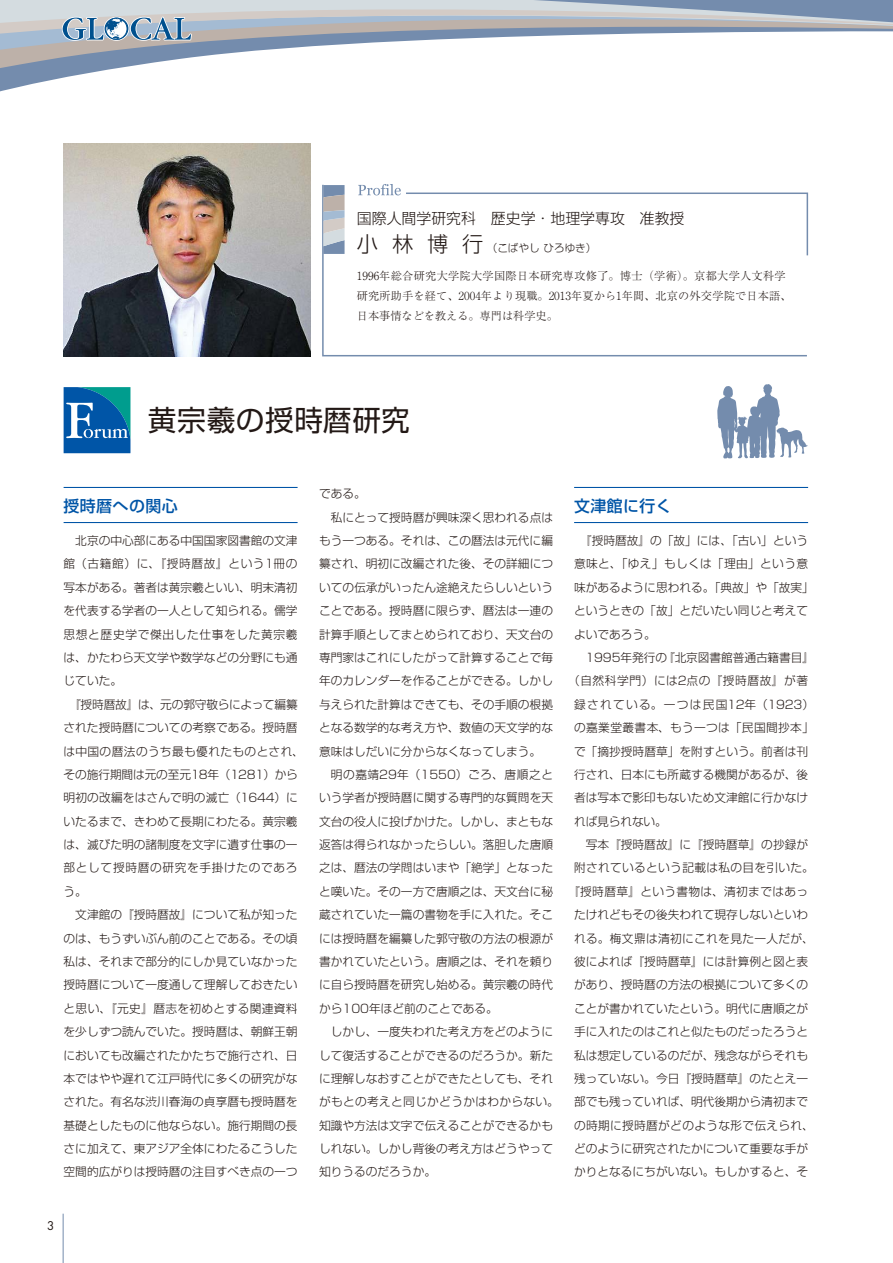
<style>
.page{position:relative;width:893px;height:1263px;background:#fff}
.page>*{position:absolute;margin:0;border:0;box-sizing:border-box;transform-origin:0 0}
.t1{font:28.65px "Shin Go Pro Regular 90 pv RKSJ H";letter-spacing:.02em;color:#231916}
.t2{font:15.9px "Shin Go Pro Medium 90 msp RKSJ H";letter-spacing:.025em;color:#0055a7}
.t3{font:14.85px "Shin Go Pro Light 90 msp RKSJ H";color:#231916}
.t4{font:11.7px/23.4px "Shin Go Pro Light 90 msp RKSJ H";color:#231916}
.t5{font:11.7px "Shin Go Pro Light 90 msp RKSJ H";letter-spacing:.03em;color:#231916}
.t6{font:11.7px "Shin Go Pro Light 90 msp RKSJ H";letter-spacing:.055em;color:#231916}
.t7{font:11.7px "Shin Go Pro Light 90 msp RKSJ H";letter-spacing:.05em;color:#231916}
.t8{font:11.7px "Shin Go Pro Light 90 msp RKSJ H";letter-spacing:.11em;color:#231916}
.t9{font:11.7px "Shin Go Pro Light 90 msp RKSJ H";letter-spacing:.035em;color:#231916}
.t10{font:11.7px "Futura Std";color:#231916}
.t11{font:11.1px/20.2px "Ryumin Pro Light 90 msp RKSJ H";letter-spacing:.015em;color:#231916}
.t12{font:10.65px "Shin Go Pro Light 90 msp RKSJ H";color:#231916}
.s1{font-size:21.3px}
</style>
<div class="page">
<svg style="left:0;top:0;width:892px;height:92px"></svg>
<svg style="left:61px;top:16px;width:132px;height:31px;background:#9eb0bf"></svg>
<hr style="left:63px;top:1214px;width:1px;height:49px;background:#748cad">
<svg style="left:322px;top:184px;width:485px;height:173px"></svg>
<svg style="left:358px;top:184px;width:450px;height:73px"></svg>
<hr style="left:574px;top:487px;width:234px;height:1px;background:#0055a7">
<hr style="left:574px;top:522px;width:234px;height:1px;background:#0055a7">
<hr style="left:64px;top:487px;width:233px;height:1px;background:#0055a7">
<hr style="left:64px;top:522px;width:233px;height:1px;background:#0055a7">
<img style="left:64px;top:144px;width:246px;height:212px">
<svg style="left:64px;top:387px;width:67px;height:66px;background:#2075ad"></svg>
<svg style="left:323px;top:185px;width:21px;height:69px"></svg>
<svg style="left:717px;top:384px;width:91px;height:75px"></svg>
<p class="t3" style="left:357px;top:212px;width:329px">国際人間学研究科　歴史学・地理学専攻　准教授</p>
<p class="t12" style="left:357px;top:244px;width:241px"><span class="s1">小 林 博 行</span>（こばやし ひろゆき）</p>
<p class="t11" style="left:357px;top:267px;width:436px">1996年総合研究大学院大学国際日本研究専攻修了。博士（学術）。京都大学人文科学研究所助手を経て、2004年より現職。2013年夏から1年間、北京の外交学院で日本語、日本事情などを教える。専門は科学史。</p>
<h1 class="t1" style="left:148px;top:409px;width:263px">黄宗羲の授時暦研究</h1>
<h2 class="t2" style="left:64px;top:500px;width:116px">授時暦への関心</h2>
<p class="t4" style="left:75px;top:531px;width:224px">北京の中心部にある中国国家図書館の文津</p>
<p class="t6" style="left:64px;top:560px;width:235px">館（古籍館）に、『授時暦故』という1冊の</p>
<p class="t4" style="left:64px;top:577px;width:235px">写本がある。著者は黄宗羲といい、明末清初</p>
<p class="t4" style="left:64px;top:601px;width:235px">を代表する学者の一人として知られる。儒学</p>
<p class="t6" style="left:64px;top:630px;width:235px">思想と歴史学で傑出した仕事をした黄宗羲</p>
<p class="t4" style="left:64px;top:647px;width:235px">は、かたわら天文学や数学などの分野にも通</p>
<p class="t4" style="left:64px;top:671px;width:60px">じていた。</p>
<p class="t4" style="left:69px;top:694px;width:230px">『授時暦故』は、元の郭守敬らによって編纂</p>
<p class="t4" style="left:63px;top:718px;width:236px">された授時暦についての考察である。授時暦</p>
<p class="t5" style="left:63px;top:747px;width:242px">は中国の暦法のうち最も優れたものとされ、</p>
<p class="t4" style="left:63px;top:764px;width:236px">その施行期間は元の至元18年（1281）から</p>
<p class="t4" style="left:63px;top:788px;width:236px">明初の改編をはさんで明の滅亡（1644）に</p>
<p class="t4" style="left:64px;top:811px;width:235px">いたるまで、きわめて長期にわたる。黄宗羲</p>
<p class="t4" style="left:64px;top:835px;width:235px">は、滅びた明の諸制度を文字に遺す仕事の一</p>
<p class="t6" style="left:64px;top:864px;width:235px">部として授時暦の研究を手掛けたのであろ</p>
<p class="t4" style="left:64px;top:881px;width:25px">う。</p>
<p class="t4" style="left:75px;top:905px;width:224px">文津館の『授時暦故』について私が知った</p>
<p class="t4" style="left:64px;top:928px;width:235px">のは、もうずいぶん前のことである。その頃</p>
<p class="t4" style="left:64px;top:951px;width:235px">私は、それまで部分的にしか見ていなかった</p>
<p class="t4" style="left:64px;top:975px;width:235px">授時暦について一度通して理解しておきたい</p>
<p class="t5" style="left:64px;top:1004px;width:235px">と思い、『元史』暦志を初めとする関連資料</p>
<p class="t4" style="left:64px;top:1022px;width:235px">を少しずつ読んでいた。授時暦は、朝鮮王朝</p>
<p class="t4" style="left:64px;top:1045px;width:235px">においても改編されたかたちで施行され、日</p>
<p class="t4" style="left:64px;top:1068px;width:235px">本ではやや遅れて江戸時代に多くの研究がな</p>
<p class="t4" style="left:64px;top:1092px;width:235px">された。有名な渋川春海の貞享暦も授時暦を</p>
<p class="t4" style="left:64px;top:1115px;width:235px">基礎としたものに他ならない。施行期間の長</p>
<p class="t4" style="left:64px;top:1139px;width:235px">さに加えて、東アジア全体にわたるこうした</p>
<p class="t4" style="left:64px;top:1162px;width:235px">空間的広がりは授時暦の注目すべき点の一つ</p>
<p class="t10" style="left:47px;top:1220px;width:9px">3</p>
<p class="t4" style="left:319px;top:484px;width:48px">である。</p>
<p class="t4" style="left:331px;top:507px;width:224px">私にとって授時暦が興味深く思われる点は</p>
<p class="t4" style="left:319px;top:531px;width:235px">もう一つある。それは、この暦法は元代に編</p>
<p class="t4" style="left:319px;top:554px;width:235px">纂され、明初に改編された後、その詳細につ</p>
<p class="t4" style="left:319px;top:577px;width:235px">いての伝承がいったん途絶えたらしいという</p>
<p class="t4" style="left:319px;top:601px;width:235px">ことである。授時暦に限らず、暦法は一連の</p>
<p class="t4" style="left:319px;top:624px;width:235px">計算手順としてまとめられており、天文台の</p>
<p class="t4" style="left:319px;top:647px;width:235px">専門家はこれにしたがって計算することで毎</p>
<p class="t4" style="left:319px;top:671px;width:235px">年のカレンダーを作ることができる。しかし</p>
<p class="t4" style="left:319px;top:694px;width:235px">与えられた計算はできても、その手順の根拠</p>
<p class="t4" style="left:319px;top:718px;width:235px">となる数学的な考え方や、数値の天文学的な</p>
<p class="t4" style="left:319px;top:741px;width:224px">意味はしだいに分からなくなってしまう。</p>
<p class="t7" style="left:331px;top:770px;width:224px">明の嘉靖29年（1550）ごろ、唐順之と</p>
<p class="t4" style="left:319px;top:788px;width:235px">いう学者が授時暦に関する専門的な質問を天</p>
<p class="t4" style="left:319px;top:811px;width:235px">文台の役人に投げかけた。しかし、まともな</p>
<p class="t4" style="left:319px;top:835px;width:235px">返答は得られなかったらしい。落胆した唐順</p>
<p class="t4" style="left:319px;top:858px;width:235px">之は、暦法の学問はいまや「絶学」となった</p>
<p class="t4" style="left:319px;top:881px;width:235px">と嘆いた。その一方で唐順之は、天文台に秘</p>
<p class="t4" style="left:319px;top:905px;width:235px">蔵されていた一篇の書物を手に入れた。そこ</p>
<p class="t4" style="left:319px;top:928px;width:235px">には授時暦を編纂した郭守敬の方法の根源が</p>
<p class="t4" style="left:319px;top:951px;width:235px">書かれていたという。唐順之は、それを頼り</p>
<p class="t4" style="left:319px;top:975px;width:235px">に自ら授時暦を研究し始める。黄宗羲の時代</p>
<p class="t4" style="left:319px;top:998px;width:180px">から100年ほど前のことである。</p>
<p class="t4" style="left:331px;top:1022px;width:224px">しかし、一度失われた考え方をどのように</p>
<p class="t4" style="left:319px;top:1045px;width:235px">して復活することができるのだろうか。新た</p>
<p class="t4" style="left:319px;top:1068px;width:235px">に理解しなおすことができたとしても、それ</p>
<p class="t5" style="left:319px;top:1098px;width:241px">がもとの考えと同じかどうかはわからない。</p>
<p class="t4" style="left:319px;top:1115px;width:235px">知識や方法は文字で伝えることができるかも</p>
<p class="t4" style="left:319px;top:1139px;width:235px">しれない。しかし背後の考え方はどうやって</p>
<p class="t4" style="left:319px;top:1162px;width:118px">知りうるのだろうか。</p>
<h2 class="t2" style="left:574px;top:500px;width:99px">文津館に行く</h2>
<p class="t4" style="left:574px;top:531px;width:241px;text-indent:6px">『授時暦故』の「故」には、「古い」という意味と、「ゆえ」もしくは「理由」という意味があるように思われる。「典故」や「故実」というときの「故」とだいたい同じと考えてよいであろう。</p>
<p class="t4" style="left:585px;top:647px;width:230px">1995年発行の『北京図書館普通古籍書目』</p>
<p class="t7" style="left:568px;top:677px;width:241px">（自然科学門）には2点の『授時暦故』が著</p>
<p class="t8" style="left:574px;top:700px;width:241px">録されている。一つは民国12年（1923）</p>
<p class="t9" style="left:574px;top:723px;width:241px">の嘉業堂叢書本、もう一つは「民国間抄本」</p>
<p class="t4" style="left:574px;top:741px;width:235px">で「摘抄授時暦草」を附すという。前者は刊</p>
<p class="t4" style="left:574px;top:764px;width:235px">行され、日本にも所蔵する機関があるが、後</p>
<p class="t4" style="left:574px;top:788px;width:235px">者は写本で影印もないため文津館に行かなけ</p>
<p class="t4" style="left:574px;top:811px;width:94px">れば見られない。</p>
<p class="t4" style="left:586px;top:835px;width:224px">写本『授時暦故』に『授時暦草』の抄録が</p>
<p class="t5" style="left:574px;top:864px;width:241px">附されているという記載は私の目を引いた。</p>
<p class="t5" style="left:568px;top:887px;width:241px">『授時暦草』という書物は、清初まではあっ</p>
<p class="t4" style="left:574px;top:905px;width:235px">たけれどもその後失われて現存しないといわ</p>
<p class="t5" style="left:574px;top:934px;width:241px">れる。梅文鼎は清初にこれを見た一人だが、</p>
<p class="t4" style="left:574px;top:951px;width:235px">彼によれば『授時暦草』には計算例と図と表</p>
<p class="t4" style="left:574px;top:975px;width:235px">があり、授時暦の方法の根拠について多くの</p>
<p class="t4" style="left:574px;top:998px;width:235px">ことが書かれていたという。明代に唐順之が</p>
<p class="t4" style="left:574px;top:1022px;width:235px">手に入れたのはこれと似たものだったろうと</p>
<p class="t4" style="left:574px;top:1045px;width:235px">私は想定しているのだが、残念ながらそれも</p>
<p class="t4" style="left:574px;top:1068px;width:235px">残っていない。今日『授時暦草』のたとえ一</p>
<p class="t4" style="left:574px;top:1092px;width:235px">部でも残っていれば、明代後期から清初まで</p>
<p class="t5" style="left:574px;top:1121px;width:241px">の時期に授時暦がどのような形で伝えられ、</p>
<p class="t4" style="left:574px;top:1139px;width:235px">どのように研究されたかについて重要な手が</p>
<p class="t4" style="left:574px;top:1162px;width:235px">かりとなるにちがいない。もしかすると、そ</p>
</div>
